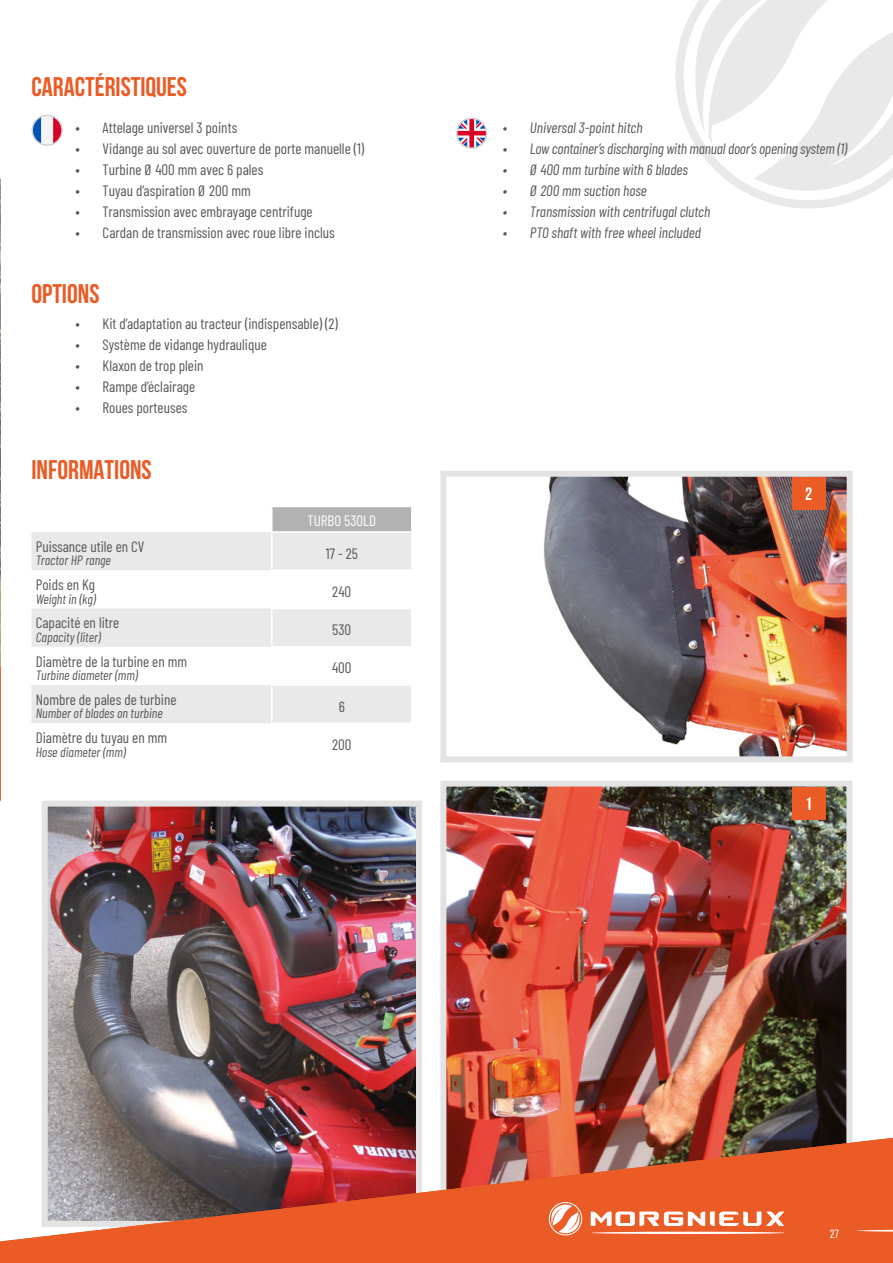
<style>
.page{position:relative;width:893px;height:1263px;background:#fff}
.page>*{position:absolute;margin:0;border:0;box-sizing:border-box;transform-origin:0 0}
.t1{font:700 27px "Bebas Neue";color:#eb5b25}
.t2{font:700 18px "Bebas Neue";color:#fff}
.t3{font:15px "Barlow Condensed";color:#575756}
.t4{font:italic 15px "Barlow Condensed";color:#575756}
.t5{font:15px "Barlow Condensed";color:#fff}
.t6{font:italic 13.5px "Barlow Condensed";color:#575756}
.t7{font:12px "Barlow Condensed";color:#fff}
</style>
<div class="page">
<svg style="left:675px;top:10px;width:18px;height:131px"></svg>
<svg style="left:693px;top:0;width:200px;height:209px"></svg>
<img style="left:49px;top:808px;width:366px;height:319px">
<div style="left:42px;top:801px;width:380px;height:426px;border:6px solid #e3e3e3"></div>
<img style="left:447px;top:787px;width:398px;height:340px">
<div style="left:440px;top:780px;width:412px;height:437px;border:6px solid #e3e3e3"></div>
<img style="left:0;top:223px;width:1px;height:442px">
<img style="left:544px;top:478px;width:302px;height:277px">
<div style="left:440px;top:471px;width:413px;height:291px;border:6px solid #e3e3e3"></div>
<hr style="left:0;top:665px;width:1px;height:136px;background:#eb5b25">
<svg style="left:0;top:114px;width:63px;height:109px"></svg>
<div style="left:32px;top:115px;width:31px;height:31px;border:2px solid #d2d2d2;border-radius:50%"></div>
<svg style="left:457px;top:118px;width:30px;height:30px"></svg>
<div style="left:456px;top:118px;width:31px;height:31px;border:2px solid #d2d2d2;border-radius:50%"></div>
<div style="left:272px;top:506px;width:140px;height:26px;background:#b3b2b2"></div>
<svg style="left:32px;top:532px;width:379px;height:191px;fill:#e9e9e9"></svg>
<hr style="left:271px;top:506px;width:141px;height:1px;background:#fff">
<svg style="left:411px;top:507px;width:1px;height:24px"></svg>
<hr style="left:271px;top:531px;width:141px;height:2px;background:#fff">
<hr style="left:271px;top:533px;width:1px;height:36px;background:#fff">
<hr style="left:271px;top:569px;width:141px;height:2px;background:#fff">
<hr style="left:271px;top:571px;width:1px;height:37px;background:#fff">
<hr style="left:271px;top:608px;width:141px;height:1px;background:#fff">
<hr style="left:271px;top:609px;width:1px;height:37px;background:#fff">
<hr style="left:271px;top:646px;width:141px;height:1px;background:#fff">
<hr style="left:271px;top:647px;width:1px;height:37px;background:#fff">
<hr style="left:271px;top:684px;width:141px;height:2px;background:#fff">
<hr style="left:271px;top:686px;width:1px;height:36px;background:#fff">
<hr style="left:271px;top:722px;width:141px;height:2px;background:#fff">
<div style="left:792px;top:477px;width:33px;height:33px;background:#eb5b25"></div>
<div style="left:792px;top:787px;width:33px;height:33px;background:#eb5b25"></div>
<svg style="left:0;top:666px;width:1px;height:135px"></svg>
<img style="left:42px;top:1127px;width:851px;height:136px">
<svg style="left:0;top:1132px;width:279px;height:131px;background:#ad8273"></svg>
<svg style="left:547px;top:1201px;width:36px;height:36px"></svg>
<svg style="left:591px;top:1211px;width:193px;height:15px"></svg>
<hr style="left:591px;top:1232px;width:194px;height:2px;background:#fff;border-radius:50%">
<svg style="left:857px;top:1229px;width:36px;height:3px"></svg>
<h1 class="t1" style="left:32px;top:72px;width:157px">CARACTÉRISTIQUES</h1>
<p class="t3" style="left:76px;top:116px;width:163px">• Attelage universel 3 points</p>
<p class="t3" style="left:76px;top:137px;width:290px">• Vidange au sol avec ouverture de porte manuelle (1)</p>
<p class="t3" style="left:76px;top:158px;width:189px">• Turbine Ø 400 mm avec 6 pales</p>
<p class="t3" style="left:76px;top:179px;width:177px">• Tuyau d’aspiration Ø 200 mm</p>
<p class="t3" style="left:76px;top:200px;width:239px">• Transmission avec embrayage centrifuge</p>
<p class="t3" style="left:76px;top:221px;width:261px">• Cardan de transmission avec roue libre inclus</p>
<h1 class="t1" style="left:32px;top:279px;width:69px">OPTIONS</h1>
<p class="t3" style="left:76px;top:313px;width:264px">• Kit d’adaptation au tracteur (indispensable) (2)</p>
<p class="t3" style="left:76px;top:334px;width:193px">• Système de vidange hydraulique</p>
<p class="t3" style="left:76px;top:355px;width:129px">• Klaxon de trop plein</p>
<p class="t3" style="left:76px;top:376px;width:121px">• Rampe d’éclairage</p>
<p class="t3" style="left:76px;top:397px;width:113px">• Roues porteuses</p>
<h1 class="t1" style="left:32px;top:454px;width:122px">INFORMATIONS</h1>
<p class="t3" style="left:36px;top:536px;width:110px">Puissance utile en CV</p>
<p class="t6" style="left:36px;top:551px;width:77px">Tractor HP range</p>
<p class="t3" style="left:36px;top:574px;width:61px">Poids en Kg</p>
<p class="t6" style="left:36px;top:589px;width:62px">Weight in (kg)</p>
<p class="t3" style="left:36px;top:612px;width:85px">Capacité en litre</p>
<p class="t6" style="left:36px;top:627px;width:66px">Capacity (liter)</p>
<p class="t3" style="left:36px;top:650px;width:153px">Diamètre de la turbine en mm</p>
<p class="t6" style="left:36px;top:666px;width:104px">Turbine diameter (mm)</p>
<p class="t3" style="left:36px;top:689px;width:142px">Nombre de pales de turbine</p>
<p class="t6" style="left:36px;top:704px;width:128px">Number of blades on turbine</p>
<p class="t3" style="left:36px;top:727px;width:133px">Diamètre du tuyau en mm</p>
<p class="t6" style="left:36px;top:742px;width:92px">Hose diameter (mm)</p>
<p class="t5" style="left:307px;top:510px;width:70px">TURBO 530LD</p>
<p class="t3" style="left:326px;top:542px;width:34px">17 - 25</p>
<p class="t3" style="left:332px;top:581px;width:20px">240</p>
<p class="t3" style="left:332px;top:619px;width:20px">530</p>
<p class="t3" style="left:332px;top:657px;width:21px">400</p>
<p class="t3" style="left:339px;top:696px;width:8px">6</p>
<p class="t3" style="left:332px;top:734px;width:21px">200</p>
<p class="t4" style="left:503px;top:116px;width:141px">• Universal 3-point hitch</p>
<p class="t4" style="left:503px;top:137px;width:346px">• Low container’s discharging with manual door’s opening system (1)</p>
<p class="t4" style="left:503px;top:158px;width:186px">• Ø 400 mm turbine with 6 blades</p>
<p class="t4" style="left:503px;top:179px;width:145px">• Ø 200 mm suction hose</p>
<p class="t4" style="left:503px;top:200px;width:209px">• Transmission with centrifugal clutch</p>
<p class="t4" style="left:503px;top:221px;width:199px">• PTO shaft with free wheel included</p>
<p class="t2" style="left:805px;top:484px;width:9px">2</p>
<p class="t2" style="left:805px;top:794px;width:9px">1</p>
<p class="t7" style="left:830px;top:1225px;width:11px">27</p>
</div>
